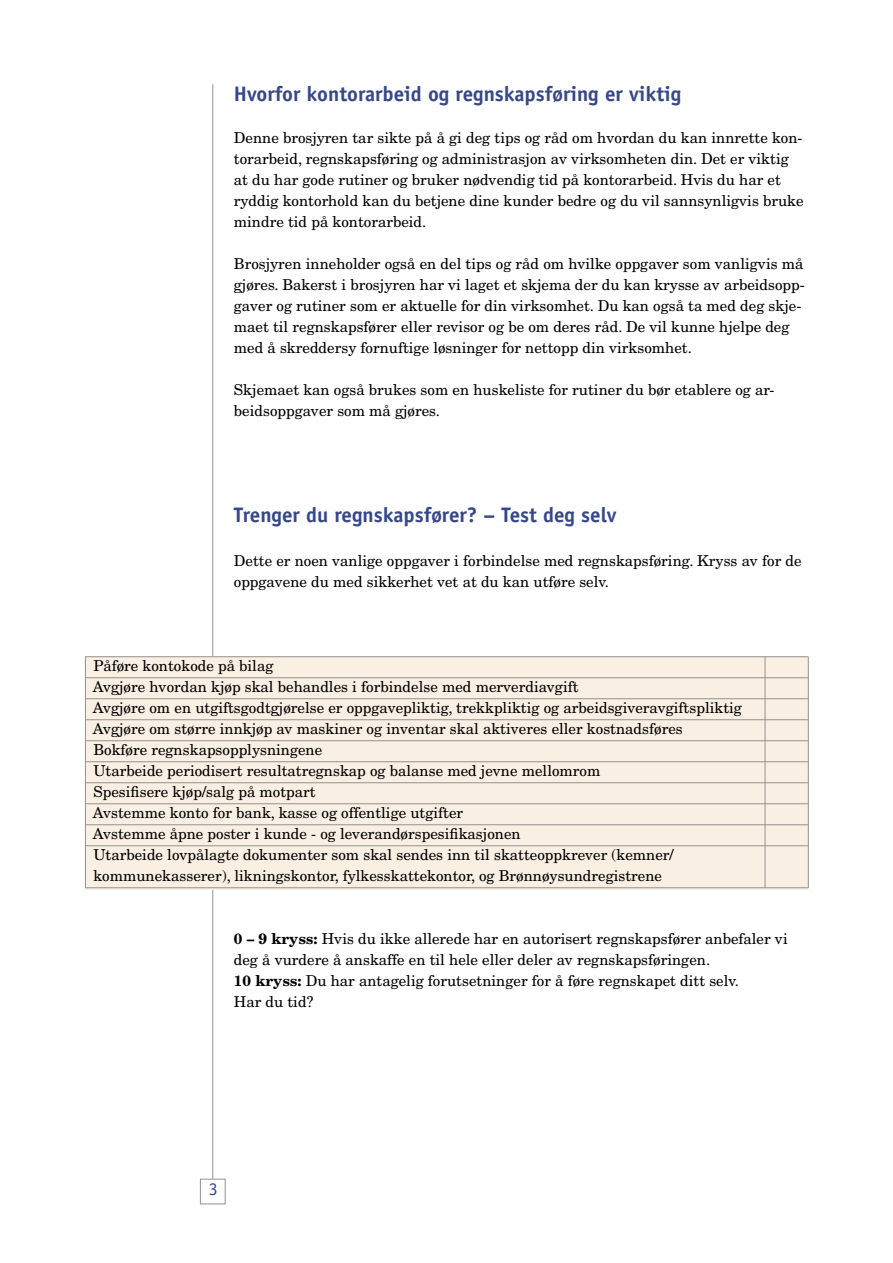
<style>
.page{position:relative;width:893px;height:1263px;background:#fff}
.page>*{position:absolute;margin:0;border:0;box-sizing:border-box;transform-origin:0 0}
.Tittel{font:700 21px "Officina Sans";color:#36478a}
.Tittel-2{font:18px "Officina Sans";color:#36478a}
.Brød{font:15px/21px "New Century Schlbk";color:#000}
.Brød_streker{font:15px/21px "New Century Schlbk";color:#000}
.s1{font-weight:700}
</style>
<div class="page">
<hr style="left:212px;top:84px;width:1px;height:1095px;background:#939393">
<div style="left:200px;top:1179px;width:26px;height:25px;border:1px solid #939393"></div>
<div style="left:85px;top:656px;width:723px;height:233px;background:#f9efe3"></div>
<hr style="left:765px;top:656px;width:1px;height:232px;background:#939393">
<hr style="left:85px;top:657px;width:1px;height:231px;background:#939393">
<hr style="left:808px;top:656px;width:1px;height:232px;background:#939393">
<hr style="left:85px;top:656px;width:723px;height:1px;background:#939393">
<hr style="left:85px;top:677px;width:723px;height:1px;background:#939393">
<hr style="left:85px;top:698px;width:723px;height:1px;background:#939393">
<hr style="left:85px;top:719px;width:723px;height:1px;background:#939393">
<hr style="left:85px;top:740px;width:723px;height:1px;background:#939393">
<hr style="left:85px;top:761px;width:723px;height:1px;background:#939393">
<hr style="left:85px;top:782px;width:723px;height:1px;background:#939393">
<hr style="left:85px;top:803px;width:723px;height:1px;background:#939393">
<hr style="left:85px;top:824px;width:723px;height:1px;background:#939393">
<hr style="left:85px;top:845px;width:723px;height:1px;background:#939393">
<hr style="left:85px;top:887px;width:723px;height:1px;background:#939393">
<p class="Tittel" style="left:234px;top:80px;width:449px">Hvorfor kontorarbeid og regnskapsføring er viktig</p>
<p class="Brød" style="left:234px;top:127px;width:571px">Denne brosjyren tar sikte på å gi deg tips og råd om hvordan du kan innrette kon&shy;torarbeid, regnskapsføring og administrasjon av virksomheten din. Det er viktig at du har gode rutiner og bruker nødvendig tid på kontorarbeid. Hvis du har et ryddig kontorhold kan du betjene dine kunder bedre og du vil sannsynligvis bruke mindre tid på kontorarbeid.</p>
<p class="Brød" style="left:234px;top:253px;width:572px">Brosjyren inneholder også en del tips og råd om hvilke oppgaver som vanligvis må gjøres. Bakerst i brosjyren har vi laget et skjema der du kan krysse av arbeidsopp&shy;gaver og rutiner som er aktuelle for din virksomhet. Du kan også ta med deg skje&shy;maet til regnskapsfører eller revisor og be om deres råd. De vil kunne hjelpe deg med å skreddersy fornuftige løsninger for nettopp din virksomhet.</p>
<p class="Brød" style="left:234px;top:379px;width:542px">Skjemaet kan også brukes som en huskeliste for rutiner du bør etablere og ar&shy;beidsoppgaver som må gjøres.</p>
<p class="Tittel" style="left:234px;top:502px;width:384px">Trenger du regnskapsfører? – Test deg selv</p>
<p class="Brød" style="left:234px;top:550px;width:569px">Dette er noen vanlige oppgaver i forbindelse med regnskapsføring. Kryss av for de oppgavene du med sikkerhet vet at du kan utføre selv.</p>
<p class="Brød_streker" style="left:93px;top:655px;width:182px">Påføre kontokode på bilag</p>
<p class="Brød_streker" style="left:93px;top:676px;width:487px">Avgjøre hvordan kjøp skal behandles i forbindelse med merverdiavgift</p>
<p class="Brød_streker" style="left:93px;top:697px;width:651px">Avgjøre om en utgiftsgodtgjørelse er oppgavepliktig, trekkpliktig og arbeidsgiveravgiftspliktig</p>
<p class="Brød_streker" style="left:93px;top:718px;width:591px">Avgjøre om større innkjøp av maskiner og inventar skal aktiveres eller kostnadsføres</p>
<p class="Brød_streker" style="left:93px;top:739px;width:230px">Bokføre regnskapsopplysningene</p>
<p class="Brød_streker" style="left:93px;top:760px;width:509px">Utarbeide periodisert resultatregnskap og balanse med jevne mellomrom</p>
<p class="Brød_streker" style="left:93px;top:781px;width:224px">Spesifisere kjøp/salg på motpart</p>
<p class="Brød_streker" style="left:93px;top:802px;width:372px">Avstemme konto for bank, kasse og offentlige utgifter</p>
<p class="Brød_streker" style="left:93px;top:823px;width:429px">Avstemme åpne poster i kunde - og leverandørspesifikasjonen</p>
<p class="Brød_streker" style="left:93px;top:844px;width:582px">Utarbeide lovpålagte dokumenter som skal sendes inn til skatteoppkrever (kemner/ kommunekasserer), likningskontor, fylkesskattekontor, og Brønnøysundregistrene</p>
<p class="Brød" style="left:234px;top:928px;width:555px"><span class="s1">0 – 9 kryss:</span> Hvis du ikke allerede har en autorisert regnskapsfører anbefaler vi deg å vurdere å anskaffe en til hele eller deler av regnskapsføringen.</p>
<p class="Brød" style="left:234px;top:970px;width:506px"><span class="s1">10 kryss:</span> Du har antagelig forutsetninger for å føre regnskapet ditt selv.<br>Har du tid?</p>
<p class="Tittel-2" style="left:209px;top:1178px;width:10px">3</p>
</div>
